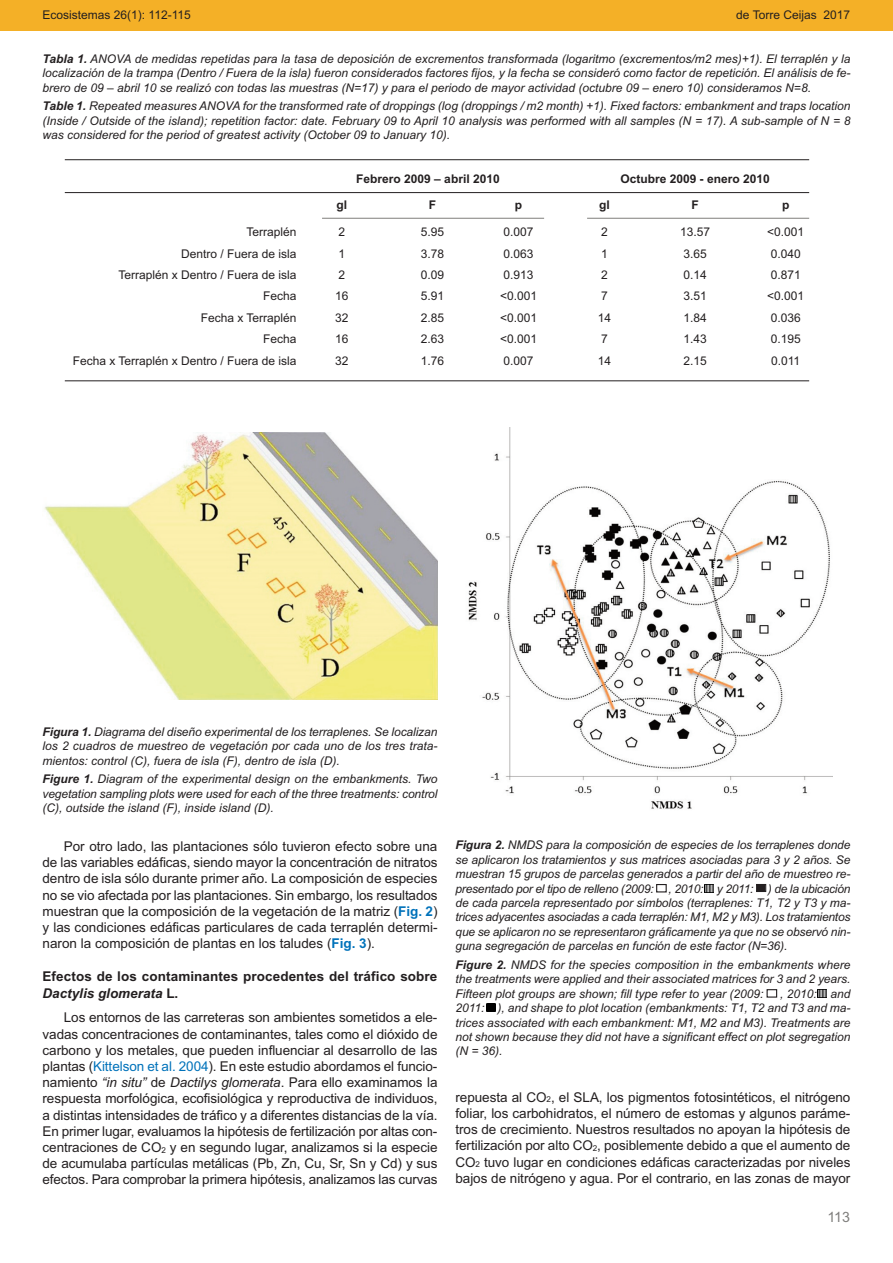
<style>
.page{position:relative;width:893px;height:1263px;background:#fff}
.page>*{position:absolute;margin:0;border:0;box-sizing:border-box;transform-origin:0 0}
.t1{font:14.25px "Arial";color:#7f7e7c}
.t2{font:13.5px/16.2px "Arial";letter-spacing:-.005em;color:#231f20;text-align:justify}
.t3{font:700 13.5px/16.2px "Arial";letter-spacing:.005em;color:#231f20}
.t4{font:italic 12px/14.4px "Arial";color:#231f20;text-align:justify}
.t5{font:12px "Arial";color:#231f20}
.t6{font:700 12px "Arial";color:#231f20}
.s1{font-weight:700}
.s2{font-weight:700;color:#0072ba}
.s3{font-style:italic}
.s4{color:#0072ba}
.s5{font-size:8.1px}
</style>
<div class="page">
<div style="left:0;top:0;width:893px;height:30px;background:#f4b027"></div>
<img style="left:44px;top:433px;width:393px;height:267px">
<hr style="left:65px;top:159px;width:744px;height:1px;background:#231f20">
<hr style="left:65px;top:192px;width:744px;height:1px;background:#231f20">
<hr style="left:322px;top:218px;width:222px;height:1px;background:#7f7e7c">
<hr style="left:587px;top:218px;width:222px;height:1px;background:#7f7e7c">
<hr style="left:65px;top:381px;width:744px;height:1px;background:#231f20">
<img style="left:468px;top:428px;width:364px;height:381px">
<svg style="left:705px;top:885px;width:9px;height:7px"></svg>
<svg style="left:818px;top:990px;width:9px;height:7px"></svg>
<svg style="left:486px;top:1004px;width:10px;height:8px"></svg>
<div style="left:656px;top:884px;width:11px;height:8px;border:1px solid #231f20"></div>
<div style="left:757px;top:885px;width:8px;height:6px;background:#231f20"></div>
<div style="left:756px;top:884px;width:10px;height:8px;border:1px solid #231f20"></div>
<div style="left:766px;top:989px;width:11px;height:9px;border:1px solid #231f20"></div>
<p class="t5" style="left:43px;top:7px;width:150px">Ecosistemas 26(1): 112-115</p>
<p class="t5" style="left:736px;top:7px;width:115px">de Torre Ceijas 2017</p>
<p class="t4" style="left:43px;top:51px;width:809px"><span class="s1">Tabla 1.</span> ANOVA de medidas repetidas para la tasa de deposición de excrementos transformada (logaritmo (excrementos/m2 mes)+1). El terraplén y la localización de la trampa (Dentro / Fuera de la isla) fueron considerados factores fijos, y la fecha se consideró como factor de repetición. El análisis de fe&shy;brero de 09 – abril 10 se realizó con todas las muestras (N=17) y para el periodo de mayor actividad (octubre 09 – enero 10) consideramos N=8.</p>
<p class="t4" style="left:43px;top:99px;width:809px"><span class="s1">Table 1.</span> Repeated measures ANOVA for the transformed rate of droppings (log (droppings / m2 month) +1). Fixed factors: embankment and traps location (Inside / Outside of the island); repetition factor: date. February 09 to April 10 analysis was performed with all samples (N = 17). A sub-sample of N = 8 was considered for the period of greatest activity (October 09 to January 10).</p>
<p class="t6" style="left:356px;top:172px;width:145px">Febrero 2009 – abril 2010</p>
<p class="t6" style="left:620px;top:172px;width:151px">Octubre 2009 - enero 2010</p>
<p class="t6" style="left:337px;top:198px;width:12px">gl</p>
<p class="t6" style="left:429px;top:198px;width:9px">F</p>
<p class="t6" style="left:515px;top:198px;width:9px">p</p>
<p class="t6" style="left:599px;top:198px;width:12px">gl</p>
<p class="t6" style="left:691px;top:198px;width:9px">F</p>
<p class="t6" style="left:782px;top:198px;width:9px">p</p>
<p class="t5" style="left:247px;top:225px;width:52px">Terraplén</p>
<p class="t5" style="left:339px;top:225px;width:8px">2</p>
<p class="t5" style="left:421px;top:225px;width:25px">5.95</p>
<p class="t5" style="left:503px;top:225px;width:32px">0.007</p>
<p class="t5" style="left:601px;top:225px;width:8px">2</p>
<p class="t5" style="left:680px;top:225px;width:32px">13.57</p>
<p class="t5" style="left:767px;top:225px;width:39px">&lt;0.001</p>
<p class="t5" style="left:181px;top:247px;width:117px">Dentro / Fuera de isla</p>
<p class="t5" style="left:339px;top:247px;width:8px">1</p>
<p class="t5" style="left:421px;top:247px;width:25px">3.78</p>
<p class="t5" style="left:503px;top:247px;width:32px">0.063</p>
<p class="t5" style="left:601px;top:247px;width:8px">1</p>
<p class="t5" style="left:683px;top:247px;width:25px">3.65</p>
<p class="t5" style="left:771px;top:247px;width:32px">0.040</p>
<p class="t5" style="left:119px;top:268px;width:180px">Terraplén x Dentro / Fuera de isla</p>
<p class="t5" style="left:339px;top:268px;width:8px">2</p>
<p class="t5" style="left:421px;top:268px;width:25px">0.09</p>
<p class="t5" style="left:503px;top:268px;width:32px">0.913</p>
<p class="t5" style="left:601px;top:268px;width:8px">2</p>
<p class="t5" style="left:683px;top:268px;width:25px">0.14</p>
<p class="t5" style="left:771px;top:268px;width:32px">0.871</p>
<p class="t5" style="left:263px;top:289px;width:35px">Fecha</p>
<p class="t5" style="left:335px;top:289px;width:15px">16</p>
<p class="t5" style="left:421px;top:289px;width:25px">5.91</p>
<p class="t5" style="left:500px;top:289px;width:39px">&lt;0.001</p>
<p class="t5" style="left:601px;top:289px;width:8px">7</p>
<p class="t5" style="left:683px;top:289px;width:25px">3.51</p>
<p class="t5" style="left:767px;top:289px;width:39px">&lt;0.001</p>
<p class="t5" style="left:201px;top:311px;width:97px">Fecha x Terraplén</p>
<p class="t5" style="left:335px;top:311px;width:15px">32</p>
<p class="t5" style="left:421px;top:311px;width:25px">2.85</p>
<p class="t5" style="left:500px;top:311px;width:39px">&lt;0.001</p>
<p class="t5" style="left:598px;top:311px;width:15px">14</p>
<p class="t5" style="left:683px;top:311px;width:25px">1.84</p>
<p class="t5" style="left:771px;top:311px;width:32px">0.036</p>
<p class="t5" style="left:263px;top:332px;width:35px">Fecha</p>
<p class="t5" style="left:335px;top:332px;width:15px">16</p>
<p class="t5" style="left:421px;top:332px;width:25px">2.63</p>
<p class="t5" style="left:500px;top:332px;width:39px">&lt;0.001</p>
<p class="t5" style="left:601px;top:332px;width:8px">7</p>
<p class="t5" style="left:683px;top:332px;width:25px">1.43</p>
<p class="t5" style="left:771px;top:332px;width:32px">0.195</p>
<p class="t5" style="left:73px;top:353px;width:225px">Fecha x Terraplén x Dentro / Fuera de isla</p>
<p class="t5" style="left:335px;top:353px;width:15px">32</p>
<p class="t5" style="left:421px;top:353px;width:25px">1.76</p>
<p class="t5" style="left:503px;top:353px;width:32px">0.007</p>
<p class="t5" style="left:598px;top:353px;width:15px">14</p>
<p class="t5" style="left:683px;top:353px;width:25px">2.15</p>
<p class="t5" style="left:771px;top:353px;width:31px">0.011</p>
<p class="t4" style="left:43px;top:724px;width:396px"><span class="s1">Figura 1.</span> Diagrama del diseño experimental de los terraplenes. Se localizan los 2 cuadros de muestreo de vegetación por cada uno de los tres trata&shy;mientos: control (C), fuera de isla (F), dentro de isla (D).</p>
<p class="t4" style="left:43px;top:772px;width:396px"><span class="s1">Figure 1.</span> Diagram of the experimental design on the embankments. Two vegetation sampling plots were used for each of the three treatments: control (C), outside the island (F), inside island (D).</p>
<p class="t2" style="left:43px;top:838px;width:396px;text-indent:21px">Por otro lado, las plantaciones sólo tuvieron efecto sobre una de las variables edáficas, siendo mayor la concentración de nitratos dentro de isla sólo durante primer año. La composición de especies no se vio afectada por las plantaciones. Sin embargo, los resultados muestran que la composición de la vegetación de la matriz (<span class="s2">Fig. 2</span>) y las condiciones edáficas particulares de cada terraplén determi&shy;naron la composición de plantas en los taludes (<span class="s2">Fig. 3</span>).</p>
<p class="t3" style="left:43px;top:969px;width:396px">Efectos de los contaminantes procedentes del tráfico sobre<br><span class="s3">Dactylis glomerata</span> L.</p>
<p class="t2" style="left:43px;top:1010px;width:396px;text-indent:21px">Los entornos de las carreteras son ambientes sometidos a ele&shy;vadas concentraciones de contaminantes, tales como el dióxido de carbono y los metales, que pueden influenciar al desarrollo de las plantas (<span class="s4">Kittelson et al. 2004</span>). En este estudio abordamos el funcio&shy;namiento <span class="s3">“in situ”</span> de <span class="s3">Dactilys glomerata</span>. Para ello examinamos la respuesta morfológica, ecofisiológica y reproductiva de individuos, a distintas intensidades de tráfico y a diferentes distancias de la vía.<br>En primer lugar, evaluamos la hipótesis de fertilización por altas con&shy;centraciones de CO<span class="s5">2</span> y en segundo lugar, analizamos si la especie de acumulaba partículas metálicas (Pb, Zn, Cu, Sr, Sn y Cd) y sus efectos. Para comprobar la primera hipótesis, analizamos las curvas</p>
<p class="t4" style="left:455px;top:838px;width:396px"><span class="s1">Figura 2.</span> NMDS para la composición de especies de los terraplenes donde se aplicaron los tratamientos y sus matrices asociadas para 3 y 2 años. Se muestran 15 grupos de parcelas generados a partir del año de muestreo re&shy;presentado por el tipo de relleno (2009: , 2010: y 2011: ) de la ubicación de cada parcela representado por símbolos (terraplenes: T1, T2 y T3 y ma&shy;trices adyacentes asociadas a cada terraplén: M1, M2 y M3). Los tratamientos que se aplicaron no se representaron gráficamente ya que no se observó nin&shy;guna segregación de parcelas en función de este factor (N=36).</p>
<p class="t4" style="left:455px;top:957px;width:396px"><span class="s1">Figure 2.</span> NMDS for the species composition in the embankments where the treatments were applied and their associated matrices for 3 and 2 years.<br>Fifteen plot groups are shown; fill type refer to year (2009:</p>
<p class="t4" style="left:455px;top:986px;width:396px;text-indent:325px">, 2010: and 2011: ), and shape to plot location (embankments: T1, T2 and T3 and ma&shy;trices associated with each embankment: M1, M2 and M3). Treatments are not shown because they did not have a significant effect on plot segregation (N = 36).</p>
<p class="t2" style="left:455px;top:1089px;width:396px">repuesta al CO<span class="s5">2</span>, el SLA, los pigmentos fotosintéticos, el nitrógeno foliar, los carbohidratos, el número de estomas y algunos paráme&shy;tros de crecimiento. Nuestros resultados no apoyan la hipótesis de fertilización por alto CO<span class="s5">2</span>, posiblemente debido a que el aumento de CO<span class="s5">2</span> tuvo lugar en condiciones edáficas caracterizadas por niveles bajos de nitrógeno y agua. Por el contrario, en las zonas de mayor</p>
<p class="t1" style="left:827px;top:1209px;width:24px">113</p>
</div>
